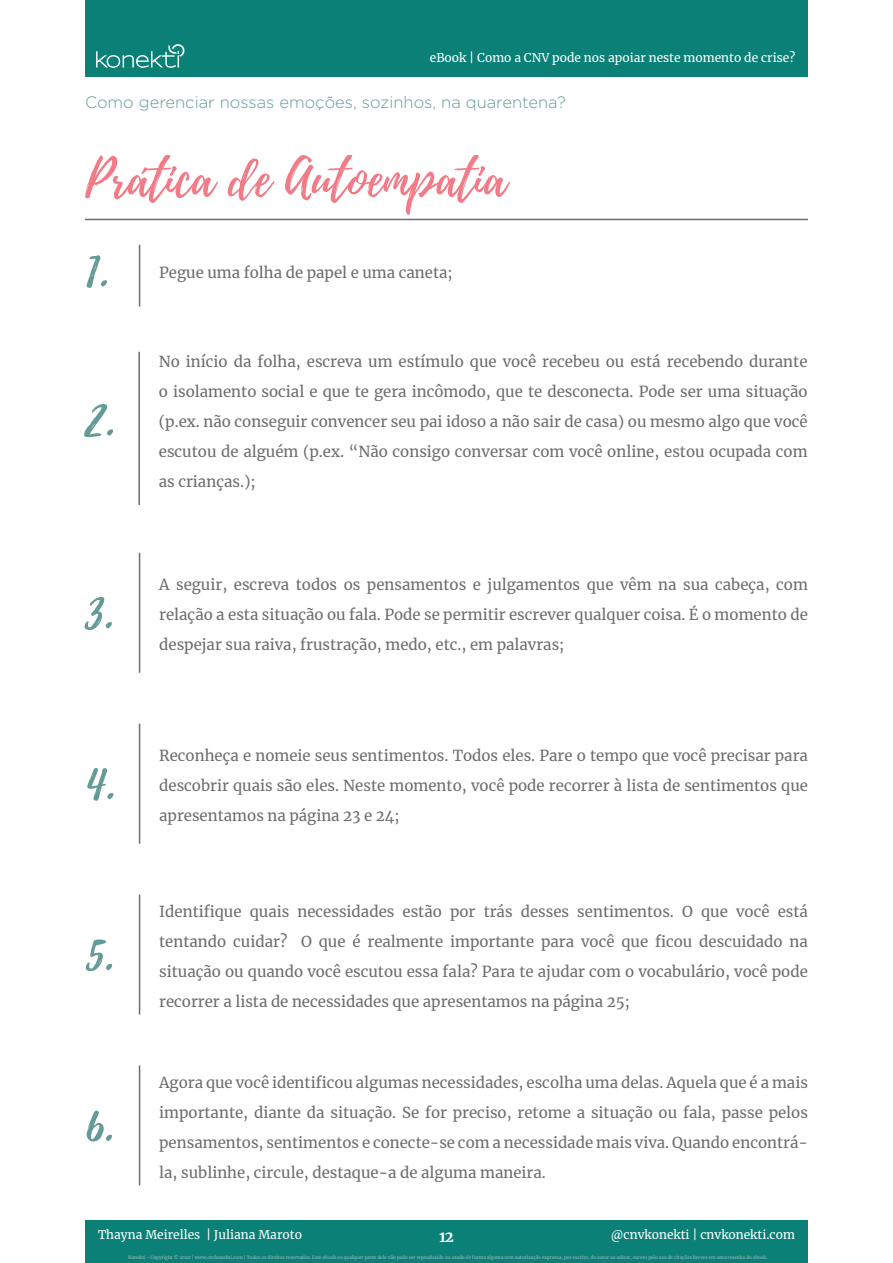
<style>
.page{position:relative;width:893px;height:1263px;background:#fff}
.page>*{position:absolute;margin:0;border:0;box-sizing:border-box;transform-origin:0 0}
.t1{font:51px "Playlist Script";color:#f27b88}
.t2{font:51px "Playlist Script";color:#659b96}
.t3{font:300 16.5px "Gotham";color:#659b96}
.t4{font:15px/30px "Merriweather";color:#6c6d70;text-align:justify}
.t5{font:700 15px "Merriweather";color:#fff}
.t6{font:12px "Merriweather";color:#fff}
.t7{font:4.5px "Merriweather";color:#a3bdbc}
</style>
<div class="page">
<div style="left:85px;top:1221px;width:723px;height:42px;background:#0a8077"></div>
<div style="left:85px;top:0;width:723px;height:76px;background:#0a8077"></div>
<svg style="left:96px;top:44px;width:89px;height:24px"></svg>
<hr style="left:85px;top:219px;width:723px;height:1px;background:#6c6d70">
<hr style="left:139px;top:245px;width:1px;height:61px;background:#6c6d70">
<hr style="left:138px;top:352px;width:2px;height:153px;background:#6c6d70">
<hr style="left:139px;top:553px;width:1px;height:120px;background:#6c6d70">
<hr style="left:139px;top:724px;width:1px;height:120px;background:#6c6d70">
<hr style="left:139px;top:894px;width:1px;height:120px;background:#6c6d70">
<hr style="left:139px;top:1065px;width:1px;height:120px;background:#6c6d70">
<p class="t6" style="left:430px;top:50px;width:367px">eBook | Como a CNV pode nos apoiar neste momento de crise?</p>
<p class="t3" style="left:85px;top:93px;width:482px">Como gerenciar nossas emoções, sozinhos, na quarentena?</p>
<p class="t1" style="left:85px;top:142px;width:423px">Prática de Autoempatia</p>
<p class="t2" style="left:86px;top:230px;width:26px">1.</p>
<p class="t2" style="left:85px;top:379px;width:32px">2.</p>
<p class="t2" style="left:86px;top:572px;width:31px">3.</p>
<p class="t2" style="left:86px;top:743px;width:32px">4.</p>
<p class="t2" style="left:86px;top:914px;width:31px">5.</p>
<p class="t2" style="left:86px;top:1085px;width:31px">6.</p>
<p class="t4" style="left:159px;top:257px;width:295px">Pegue uma folha de papel e uma caneta;</p>
<p class="t4" style="left:159px;top:346px;width:650px">No início da folha, escreva um estímulo que você recebeu ou está recebendo durante o isolamento social e que te gera incômodo, que te desconecta. Pode ser uma situação p( .ex. não conseguir convencer seu pai idoso a não sair de casa) ou mesmo algo que você escutou de alguém (p.ex “. Não consigo conversar com você online, estou ocupada com as crianças ;(.</p>
<p class="t4" style="left:159px;top:569px;width:650px">A seguir, escreva todos os pensamentos e julgamentos que vêm na sua cabeça, com relação a esta situação ou fala. Pode se permitir escrever qualquer coisa É. o momento de despejar sua raiva, frustração, medo, etc., em palavras;</p>
<p class="t4" style="left:159px;top:740px;width:650px">Reconheça e nomeie seus sentimentos. Todos eles. Pare o tempo que você precisar para descobrir quais são eles. Neste momento, você pode recorrer à lista de sentimentos que apresentamos na página 23 e 24;</p>
<p class="t4" style="left:159px;top:896px;width:84px">Identifique</p>
<p class="t4" style="left:250px;top:896px;width:41px">quais</p>
<p class="t4" style="left:297px;top:896px;width:98px">necessidades</p>
<p class="t4" style="left:403px;top:896px;width:41px">estão</p>
<p class="t4" style="left:450px;top:896px;width:27px">por</p>
<p class="t4" style="left:484px;top:896px;width:30px">trás</p>
<p class="t4" style="left:521px;top:896px;width:50px">desses</p>
<p class="t4" style="left:577px;top:896px;width:117px">sentimentos O.</p>
<p class="t4" style="left:701px;top:896px;width:28px">que</p>
<p class="t4" style="left:736px;top:896px;width:35px">você</p>
<p class="t4" style="left:778px;top:896px;width:32px">está</p>
<p class="t4" style="left:233px;top:926px;width:56px">cuidar?</p>
<p class="t4" style="left:352px;top:926px;width:10px">é</p>
<p class="t4" style="left:581px;top:926px;width:35px">você</p>
<p class="t4" style="left:655px;top:926px;width:39px">ficou</p>
<p class="t4" style="left:159px;top:926px;width:650px;text-align:left">tentando<br>situação ou quando você escutou essa fala? Para te ajudar com o vocabulário, você pode recorrer a lista de necessidades que apresentamos na página 25;</p>
<p class="t4" style="left:367px;top:926px;width:77px">realmente</p>
<p class="t4" style="left:699px;top:926px;width:85px">descuidado</p>
<p class="t4" style="left:450px;top:926px;width:86px">importante</p>
<p class="t4" style="left:301px;top:926px;width:12px">O</p>
<p class="t4" style="left:319px;top:926px;width:28px">que</p>
<p class="t4" style="left:541px;top:926px;width:35px">para</p>
<p class="t4" style="left:621px;top:926px;width:28px">que</p>
<p class="t4" style="left:790px;top:926px;width:20px">na</p>
<p class="t4" style="left:159px;top:1067px;width:650px">Agora que você identificou algumas necessidades, escolha uma delas. Aquela que aé mais importante, diante da situação. Se for preciso, retome a situação ou fala, passe pelos</p>
<p class="t4" style="left:159px;top:1127px;width:650px">pensamentos, sentimentos e conecte-se com a necessidade mais viva. Quando encontrá-</p>
<p class="t4" style="left:159px;top:1157px;width:388px">la, sublinhe, circule, destaque-a de alguma maneira.</p>
<p class="t6" style="left:206px;top:1226px;width:97px">| Juliana Maroto</p>
<p class="t6" style="left:611px;top:1226px;width:186px">@cnvkonekti | cnvkonekti.com</p>
<p class="t6" style="left:98px;top:1226px;width:104px">Thayna Meirelles</p>
<p class="t7" style="left:128px;top:1254px;width:641px">Konekti - Copyright © 2020 | www.cnvkonekti.com | Todos os direitos reservados. Este ebook ou qualquer parte dele não pode ser reproduzido ou usado de forma alguma sem autorização expressa, por escrito, do autor ou editor, exceto pelo uso de citações breves em uma resenha do ebook.</p>
<p class="t5" style="left:439px;top:1226px;width:16px">12</p>
</div>
